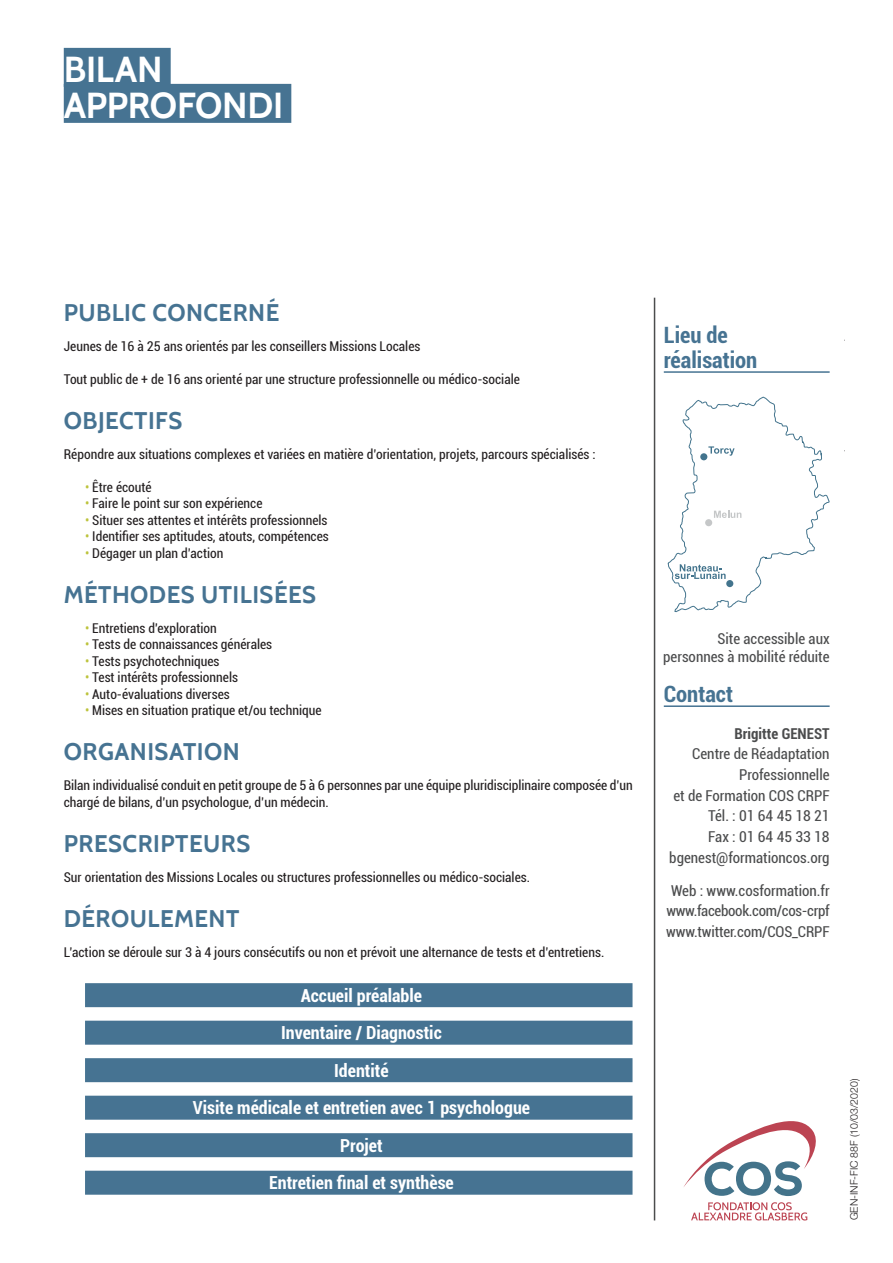
<style>
.page{position:relative;width:893px;height:1263px;background:#fff}
.page>*{position:absolute;margin:0;border:0;box-sizing:border-box;transform-origin:0 0}
.t1{font:700 36px "Cabin";letter-spacing:-.01em;color:#fff}
.t2{font:700 24px "Cabin";letter-spacing:.02em;color:#467392}
.t3{font:700 condensed 22.5px/24.8px "Roboto";color:#467392}
.t4{font:700 condensed 18px/37.5px "Roboto";color:#fff;text-align:center}
.t5{font:condensed 15px/18px "Roboto";color:#4b4c4d;text-align:right}
.t6{font:condensed 15px "Roboto";letter-spacing:-.02em;color:#4b4c4d}
.t7{font:700 condensed 15px "Roboto";color:#4b4c4d}
.t8{font:condensed 13.5px/16.5px "Roboto";color:#231f20}
.t9{font:300 10.5px "Helvetica Neue LT Pro";color:#231f20}
.s1{color:#bdc33c}
</style>
<div class="page">
<div style="left:64px;top:48px;width:107px;height:39px;background:#467392"></div>
<div style="left:64px;top:84px;width:227px;height:39px;background:#467392"></div>
<div style="left:85px;top:983px;width:547px;height:24px;background:#467392"></div>
<div style="left:85px;top:1021px;width:547px;height:24px;background:#467392"></div>
<div style="left:85px;top:1058px;width:547px;height:24px;background:#467392"></div>
<div style="left:85px;top:1096px;width:547px;height:24px;background:#467392"></div>
<div style="left:85px;top:1133px;width:547px;height:24px;background:#467392"></div>
<div style="left:85px;top:1171px;width:547px;height:24px;background:#467392"></div>
<svg style="left:691px;top:1202px;width:116px;height:18px"></svg>
<svg style="left:683px;top:1121px;width:133px;height:75px"></svg>
<hr style="left:664px;top:371px;width:166px;height:2px;background:#467392">
<hr style="left:664px;top:705px;width:166px;height:2px;background:#467392">
<svg style="left:667px;top:397px;width:163px;height:215px"></svg>
<hr style="left:654px;top:298px;width:1px;height:922px;background:#4b4c4d">
<p class="t1" style="left:64px;top:48px;width:100px">BILAN</p>
<p class="t1" style="left:64px;top:84px;width:221px">APPROFONDI</p>
<p class="t2" style="left:64px;top:298px;width:217px">PUBLIC CONCERNÉ</p>
<p class="t8" style="left:64px;top:337px;width:358px">Jeunes de 16 à 25 ans orientés par les conseillers Missions Locales</p>
<p class="t8" style="left:64px;top:370px;width:458px">Tout public de + de 16 ans orienté par une structure professionnelle ou médico-sociale</p>
<p class="t2" style="left:64px;top:406px;width:120px">OBJECTIFS</p>
<p class="t8" style="left:64px;top:445px;width:533px">Répondre aux situations complexes et variées en matière d’orientation, projets, parcours spécialisés :</p>
<p class="t8" style="left:85px;top:478px;width:68px"><span class="s1">•</span> Être écouté</p>
<p class="t8" style="left:85px;top:495px;width:179px"><span class="s1">•</span> Faire le point sur son expérience</p>
<p class="t8" style="left:85px;top:511px;width:244px"><span class="s1">•</span> Situer ses attentes et intérêts professionnels</p>
<p class="t8" style="left:85px;top:528px;width:245px"><span class="s1">•</span> Identifier ses aptitudes, atouts, compétences</p>
<p class="t8" style="left:85px;top:544px;width:140px"><span class="s1">•</span> Dégager un plan d’action</p>
<p class="t2" style="left:64px;top:580px;width:254px">MÉTHODES UTILISÉES</p>
<p class="t8" style="left:85px;top:619px;width:133px"><span class="s1">•</span> Entretiens d'exploration</p>
<p class="t8" style="left:85px;top:636px;width:189px"><span class="s1">•</span> Tests de connaissances générales</p>
<p class="t8" style="left:85px;top:652px;width:136px"><span class="s1">•</span> Tests psychotechniques</p>
<p class="t8" style="left:85px;top:669px;width:155px"><span class="s1">•</span> Test intérêts professionnels</p>
<p class="t8" style="left:85px;top:685px;width:146px"><span class="s1">•</span> Auto-évaluations diverses</p>
<p class="t8" style="left:85px;top:702px;width:238px"><span class="s1">•</span> Mises en situation pratique et/ou technique</p>
<p class="t2" style="left:64px;top:737px;width:178px">ORGANISATION</p>
<p class="t8" style="left:64px;top:777px;width:570px">Bilan individualisé conduit en petit groupe de 5 à 6 personnes par une équipe pluridisciplinaire composée d’un chargé de bilans, d’un psychologue, d’un médecin.</p>
<p class="t2" style="left:64px;top:829px;width:188px">PRESCRIPTEURS</p>
<p class="t8" style="left:64px;top:868px;width:468px">Sur orientation des Missions Locales ou structures professionnelles ou médico-sociales.</p>
<p class="t2" style="left:64px;top:904px;width:177px">DÉROULEMENT</p>
<p class="t8" style="left:64px;top:943px;width:542px">L’action se déroule sur 3 à 4 jours consécutifs ou non et prévoit une alternance de tests et d’entretiens.</p>
<p class="t4" style="left:193px;top:976px;width:339px">Accueil préalable<br>Inventaire / Diagnostic<br>Identité<br>Visite médicale et entretien avec 1 psychologue<br>Projet<br>Entretien final et synthèse</p>
<p class="t3" style="left:664px;top:322px;width:95px">Lieu de réalisation</p>
<p class="t5" style="left:663px;top:629px;width:168px">Site accessible aux personnes à mobilité réduite</p>
<p class="t3" style="left:664px;top:680px;width:71px">Contact</p>
<p class="t7" style="left:734px;top:723px;width:97px">Brigitte GENEST</p>
<p class="t5" style="left:692px;top:745px;width:139px">Centre de Réadaptation</p>
<p class="t5" style="left:673px;top:764px;width:158px;line-height:20.7px">Professionnelle<br>et de Formation COS CRPF</p>
<p class="t5" style="left:708px;top:806px;width:123px">Tél. : 01 64 45 18 21</p>
<p class="t5" style="left:708px;top:827px;width:123px">Fax : 01 64 45 33 18</p>
<p class="t5" style="left:669px;top:848px;width:162px">bgenest@formationcos.org</p>
<p class="t5" style="left:671px;top:881px;width:160px">Web : www.cosformation.fr</p>
<p class="t6" style="left:666px;top:900px;width:165px">www.facebook.com/cos-crpf</p>
<p class="t5" style="left:666px;top:922px;width:165px">www.twitter.com/COS_CRPF</p>
<p class="t9" style="left:848px;top:1220px;width:143px;rotate:-90deg">GEN-INF-FIC 88F (10/03/2020)</p>
</div>
